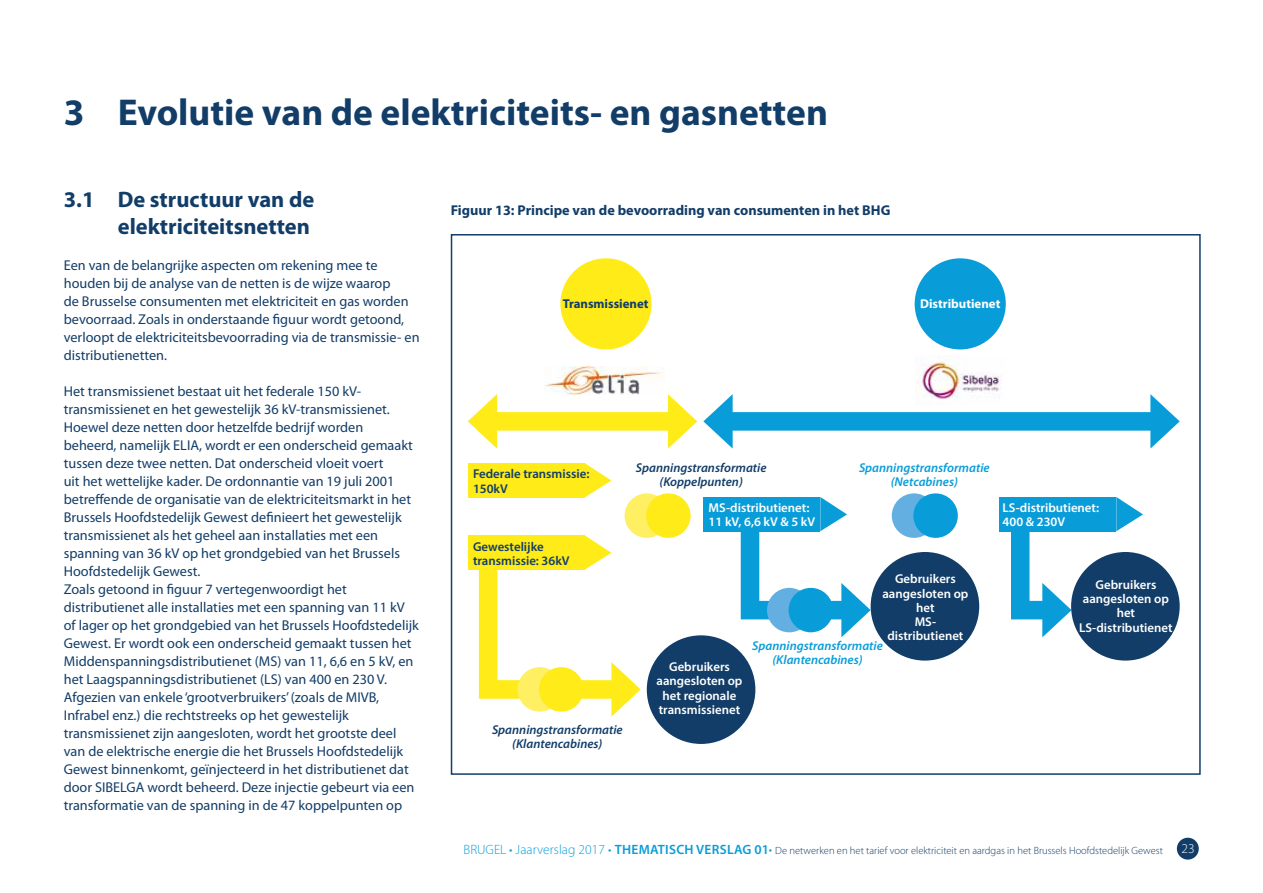
<style>
.page{position:relative;width:1263px;height:893px;background:#fff}
.page>*{position:absolute;margin:0;border:0;box-sizing:border-box;transform-origin:0 0}
.t1{font:700 37.5px "Myriad Pro";color:#123d68}
.t2{font:700 22.5px/27px "Myriad Pro";color:#123d68;text-align:right}
.t3{font:14.25px/18px "Myriad Pro";color:#123d68}
.t4{font:700 14.25px "Myriad Pro";color:#123d68}
.t5{font:300 13.5px "Myriad Pro";color:#fff}
.t6{font:600 12.9px/14.2px "Myriad Pro";color:#fff;text-align:center}
.t7{font:italic 600 12.9px/14.2px "Myriad Pro";color:#123d68;text-align:center}
.t8{font:italic 600 12.9px/14.2px "Myriad Pro";color:#089dd9;text-align:center}
.t9{font:600 12.9px/14.2px "Myriad Pro";color:#123d68}
.t10{font:700 12.9px "Myriad Pro";color:#123d68}
.t11{font:700 12.9px "Myriad Pro";color:#fff}
.t12{font:300 10.5px "Myriad Pro";color:#123d68}
.s1{font-size:13.5px;color:#089dd9}
.s2{font-weight:600;font-size:13.5px;color:#089dd9}
</style>
<div class="page">
<div style="left:560px;top:258px;width:91px;height:91px;background:#feeb17;border-radius:50%"></div>
<div style="left:915px;top:258px;width:91px;height:91px;background:#089dd9;border-radius:50%"></div>
<div style="left:486px;top:412px;width:193px;height:19px;background:#feeb17"></div>
<svg style="left:468px;top:394px;width:29px;height:55px"></svg>
<svg style="left:668px;top:394px;width:29px;height:55px"></svg>
<div style="left:721px;top:412px;width:440px;height:19px;background:#089dd9"></div>
<svg style="left:703px;top:394px;width:30px;height:55px"></svg>
<svg style="left:1150px;top:394px;width:30px;height:55px"></svg>
<svg style="left:585px;top:463px;width:26px;height:34px"></svg>
<div style="left:468px;top:463px;width:117px;height:34px;background:#feeb17"></div>
<div style="left:703px;top:497px;width:117px;height:34px;background:#089dd9"></div>
<svg style="left:1116px;top:497px;width:27px;height:34px"></svg>
<div style="left:999px;top:497px;width:117px;height:34px;background:#089dd9"></div>
<div style="left:624px;top:493px;width:45px;height:45px;background:#ffef62;border-radius:50%"></div>
<div style="left:646px;top:493px;width:45px;height:45px;background:#feeb17;border-radius:50%"></div>
<div style="left:892px;top:493px;width:44px;height:45px;background:#64afe2;border-radius:50%"></div>
<div style="left:913px;top:493px;width:45px;height:45px;background:#089dd9;border-radius:50%"></div>
<svg style="left:470px;top:535px;width:171px;height:182px"></svg>
<svg style="left:731px;top:497px;width:140px;height:140px"></svg>
<svg style="left:1002px;top:531px;width:70px;height:106px"></svg>
<div style="left:517px;top:667px;width:45px;height:45px;background:#ffef62;border-radius:50%"></div>
<div style="left:539px;top:667px;width:44px;height:45px;background:#feeb17;border-radius:50%"></div>
<div style="left:767px;top:588px;width:44px;height:44px;background:#64afe2;border-radius:50%"></div>
<div style="left:789px;top:588px;width:44px;height:44px;background:#089dd9;border-radius:50%"></div>
<div style="left:647px;top:635px;width:108px;height:109px;background:#123d68;border-radius:50%"></div>
<div style="left:871px;top:552px;width:108px;height:109px;background:#123d68;border-radius:50%"></div>
<div style="left:1071px;top:552px;width:109px;height:109px;background:#123d68;border-radius:50%"></div>
<img style="left:545px;top:366px;width:120px;height:28px">
<img style="left:916px;top:355px;width:86px;height:51px">
<div style="left:1177px;top:838px;width:22px;height:22px;background:#123d68;border-radius:50%"></div>
<h1 class="t1" style="left:64px;top:91px;width:766px">3 Evolutie van de elektriciteits- en gasnetten</h1>
<h2 class="t2" style="left:64px;top:186px;width:252px">3.1 De structuur van de elektriciteitsnetten</h2>
<p class="t3" style="left:64px;top:256px;width:357px">Een van de belangrijke aspecten om rekening mee te houden bij de analyse van de netten is de wijze waarop<br>de Brusselse consumenten met elektriciteit en gas worden bevoorraad. Zoals in onderstaande figuur wordt getoond, verloopt de elektriciteitsbevoorrading via de transmissie- en distributienetten.</p>
<p class="t3" style="left:64px;top:382px;width:357px">Het transmissienet bestaat uit het federale 150 kV&shy;transmissienet en het gewestelijk 36 kV-transmissienet.<br>Hoewel deze netten door hetzelfde bedrijf worden beheerd, namelijk ELIA, wordt er een onderscheid gemaakt tussen deze twee netten. Dat onderscheid vloeit voert<br>uit het wettelijke kader. De ordonnantie van 19 juli 2001 betreffende de organisatie van de elektriciteitsmarkt in het Brussels Hoofdstedelijk Gewest definieert het gewestelijk transmissienet als het geheel aan installaties met een spanning van 36 kV op het grondgebied van het Brussels Hoofdstedelijk Gewest.<br>Zoals getoond in figuur 7 vertegenwoordigt het distributienet alle installaties met een spanning van 11 kV of lager op het grondgebied van het Brussels Hoofdstedelijk Gewest. Er wordt ook een onderscheid gemaakt tussen het Middenspanningsdistributienet (MS) van 11, 6,6 en 5 kV, en het Laagspanningsdistributienet (LS) van 400 en 230 V.<br>Afgezien van enkele ‘grootverbruikers’ (zoals de MIVB, Infrabel enz.) die rechtstreeks op het gewestelijk transmissienet zijn aangesloten, wordt het grootste deel van de elektrische energie die het Brussels Hoofdstedelijk Gewest binnenkomt, geïnjecteerd in het distributienet dat door SIBELGA wordt beheerd. Deze injectie gebeurt via een transformatie van de spanning in de 47 koppelpunten op</p>
<p class="t4" style="left:451px;top:202px;width:441px">Figuur 13: Principe van de bevoorrading van consumenten in het BHG</p>
<p class="t10" style="left:563px;top:297px;width:87px">Transmissienet</p>
<p class="t11" style="left:920px;top:297px;width:82px">Distributienet</p>
<p class="t9" style="left:473px;top:466px;width:118px">Federale transmissie:<br>150kV</p>
<p class="t9" style="left:473px;top:539px;width:98px">Gewestelijke transmissie: 36kV</p>
<p class="t7" style="left:492px;top:723px;width:132px">Spanningstransformatie (Klantencabines)</p>
<p class="t7" style="left:636px;top:461px;width:132px">Spanningstransformatie (Koppelpunten)</p>
<p class="t8" style="left:859px;top:461px;width:132px">Spanningstransformatie (Netcabines)</p>
<p class="t6" style="left:709px;top:500px;width:108px;text-align:left">MS-distributienet:<br>11 kV, 6,6 kV &amp; 5 kV</p>
<p class="t6" style="left:1002px;top:500px;width:98px;text-align:left">LS-distributienet:<br>400 &amp; 230V</p>
<p class="t6" style="left:656px;top:659px;width:88px">Gebruikers aangesloten op het regionale transmissienet</p>
<p class="t6" style="left:882px;top:572px;width:88px">Gebruikers aangesloten op het<br>MS&shy;distributienet</p>
<p class="t6" style="left:1079px;top:577px;width:95px">Gebruikers aangesloten op het<br>LS-distributienet</p>
<p class="t8" style="left:752px;top:639px;width:132px">Spanningstransformatie (Klantencabines)</p>
<p class="t12" style="left:463px;top:844px;width:701px"><span class="s1">BRUGEL • Jaarverslag 2017 •</span> <span class="s2">THEMATISCH VERSLAG 01</span><span class="s1">•</span> De netwerken en het tarief voor elektriciteit en aardgas in het Brussels Hoofdstedelijk Gewest</p>
<p class="t5" style="left:1181px;top:841px;width:15px">23</p>
</div>
